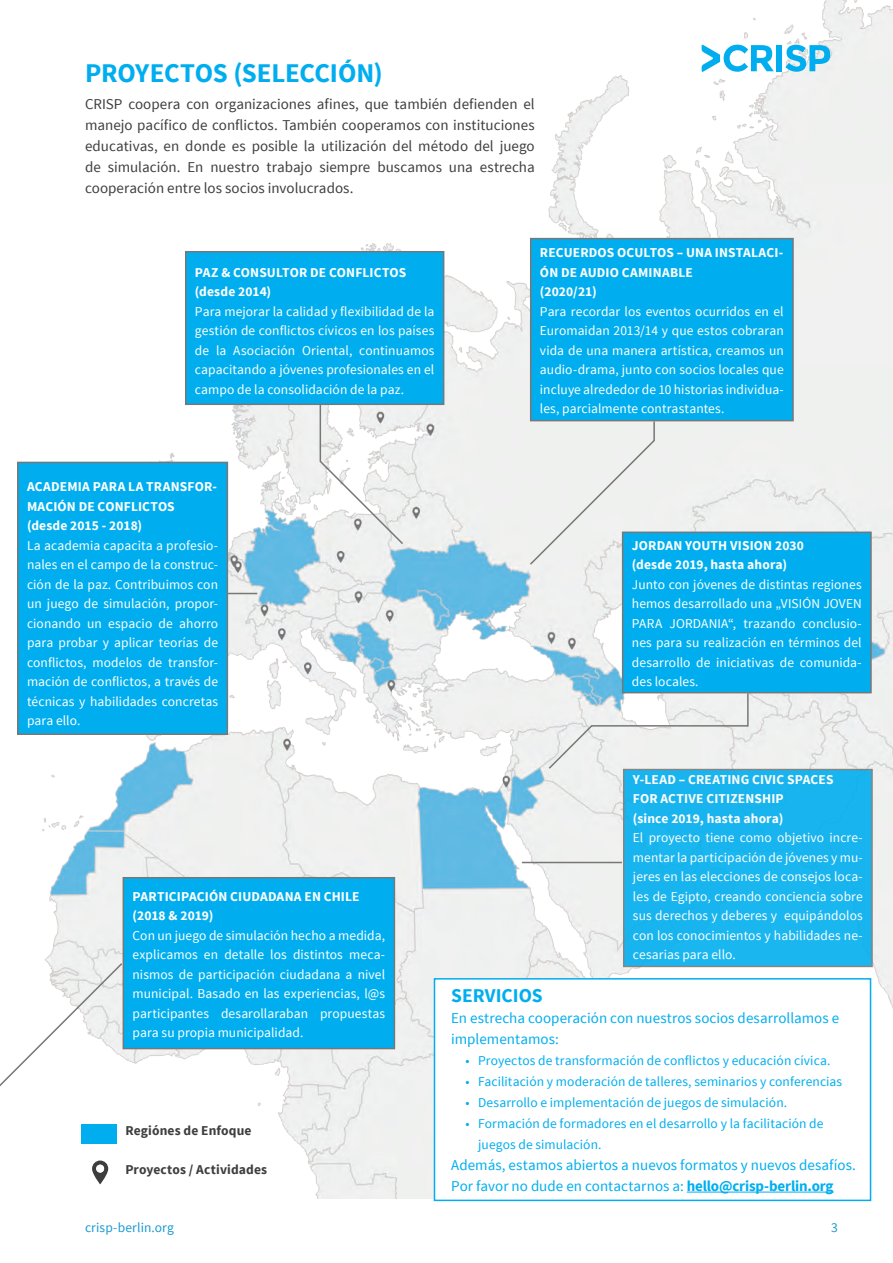
<style>
.page{position:relative;width:893px;height:1263px;background:#fff}
.page>*{position:absolute;margin:0;border:0;box-sizing:border-box;transform-origin:0 0}
.t1{font:700 27px "Source Sans Pro";letter-spacing:-.01em;color:#00aeef}
.t2{font:700 19.5px "Source Sans Pro";color:#00aeef}
.t3{font:15px/21px "Source Sans Pro";letter-spacing:.005em;color:#3e3e3f;text-align:justify}
.t4{font:15px/21px "Source Sans Pro";letter-spacing:.005em;color:#00aeef}
.t5{font:13.5px/19.5px "Source Sans Pro";letter-spacing:.005em;color:#fff;text-align:justify}
.t6{font:700 13.5px/19.5px "Source Sans Pro";letter-spacing:.01em;color:#fff}
.t7{font:13.5px/21px "Source Sans Pro";letter-spacing:.005em;color:#00aeef}
.t8{font:700 13.5px "Source Sans Pro";letter-spacing:.01em;color:#3e3e3f}
.t9{font:13.5px "Source Sans Pro";letter-spacing:.01em;color:#1a9ad0}
.s1{font-weight:700}
</style>
<div class="page">
<img style="left:29px;top:0;width:864px;height:1198px">
<div style="left:82px;top:1124px;width:35px;height:20px;background:#00aeef"></div>
<svg style="left:92px;top:1160px;width:16px;height:24px"></svg>
<div style="left:96px;top:1165px;width:8px;height:7px;background:#fff;border-radius:50%"></div>
<div style="left:624px;top:769px;width:248px;height:197px;background:#18b4ef"></div>
<div style="left:623px;top:769px;width:250px;height:198px;border:2px solid #797978"></div>
<div style="left:123px;top:878px;width:271px;height:170px;background:#00aeef"></div>
<div style="left:123px;top:877px;width:272px;height:172px;border:2px solid #777776"></div>
<div style="left:623px;top:532px;width:248px;height:161px;background:#00aeef"></div>
<div style="left:622px;top:531px;width:250px;height:162px;border:2px solid #777776"></div>
<div style="left:186px;top:252px;width:258px;height:152px;background:#00aeef"></div>
<div style="left:185px;top:251px;width:259px;height:154px;border:2px solid #777776"></div>
<div style="left:776px;top:45px;width:6px;height:26px;background:#00aeef"></div>
<svg style="left:785px;top:45px;width:45px;height:27px"></svg>
<svg style="left:702px;top:44px;width:72px;height:28px"></svg>
<div style="left:434px;top:978px;width:437px;height:223px;background:#fff;border:2px solid #00aeef"></div>
<hr style="left:687px;top:1192px;width:147px;height:1px;background:#00aeef">
<div style="left:531px;top:239px;width:262px;height:182px;background:#00aeef"></div>
<div style="left:530px;top:238px;width:264px;height:183px;border:2px solid #777776"></div>
<div style="left:18px;top:462px;width:209px;height:272px;background:#00aeef"></div>
<div style="left:17px;top:462px;width:211px;height:273px;border:2px solid #777776"></div>
<svg style="left:228px;top:593px;width:29px;height:1px"></svg>
<svg style="left:319px;top:402px;width:86px;height:144px"></svg>
<svg style="left:528px;top:420px;width:128px;height:146px"></svg>
<hr style="left:522px;top:862px;width:100px;height:1px;background:#777776">
<svg style="left:547px;top:723px;width:47px;height:47px"></svg>
<svg style="left:0;top:961px;width:124px;height:135px"></svg>
<hr style="left:592px;top:725px;width:156px;height:2px;background:#777776">
<hr style="left:747px;top:693px;width:2px;height:34px;background:#777776">
<h1 class="t1" style="left:85px;top:55px;width:299px">PROYECTOS (SELECCIÓN)</h1>
<p class="t3" style="left:85px;top:94px;width:451px">CRISP coopera con organizaciones afines, que también defienden el manejo pacífico de conflictos. También cooperamos con instituciones educativas, en donde es posible la utilización del método del juego de simulación. En nuestro trabajo siempre buscamos una estrecha cooperación entre los socios involucrados.</p>
<p class="t6" style="left:195px;top:263px;width:213px">PAZ &amp; CONSULTOR DE CONFLICTOS (desde 2014)</p>
<p class="t5" style="left:195px;top:302px;width:241px">Para mejorar la calidad y flexibilidad de la gestión de conflictos cívicos en los países de la Asociación Oriental, continuamos capacitando a jóvenes profesionales en el campo de la consolidación de la paz.</p>
<p class="t6" style="left:540px;top:243px;width:245px">RECUERDOS OCULTOS – UNA INSTALACI-<br>ÓN DE AUDIO CAMINABLE<br>(2020/21)</p>
<p class="t5" style="left:540px;top:302px;width:245px">Para recordar los eventos ocurridos en el Euromaidan 2013/14 y que estos cobraran vida de una manera artística, creamos un audio-drama, junto con socios locales que incluye alrededor de 10 historias individua&shy;les, parcialmente contrastantes.</p>
<p class="t6" style="left:27px;top:477px;width:191px">ACADEMIA PARA LA TRANSFOR-<br>MACIÓN DE CONFLICTOS (desde 2015 - 2018)</p>
<p class="t5" style="left:27px;top:536px;width:193px">La academia capacita a profesio&shy;nales en el campo de la construc&shy;ción de la paz. Contribuimos con un juego de simulación, propor&shy;cionando un espacio de ahorro para probar y aplicar teorías de conflictos, modelos de transfor&shy;mación de conflictos, a través de técnicas y habilidades concretas para ello.</p>
<p class="t6" style="left:133px;top:887px;width:228px">PARTICIPACIÓN CIUDADANA EN CHILE (2018 &amp; 2019)</p>
<p class="t5" style="left:133px;top:926px;width:254px">Con un juego de simulación hecho a medida, explicamos en detalle los distintos meca&shy;nismos de participación ciudadana a nivel municipal. Basado en las experiencias, l@s participantes desarollaraban propuestas para su propia municipalidad.</p>
<p class="t8" style="left:125px;top:1121px;width:128px">Regiónes de Enfoque</p>
<p class="t8" style="left:125px;top:1160px;width:143px">Proyectos / Actividades</p>
<p class="t6" style="left:632px;top:536px;width:174px">JORDAN YOUTH VISION 2030 (desde 2019, hasta ahora)</p>
<p class="t5" style="left:632px;top:575px;width:231px">Junto con jóvenes de distintas regiones hemos desarrollado una „VISIÓN JOVEN PARA JORDANIA“, trazando conclusio&shy;nes para su realización en términos del desarrollo de iniciativas de comunida&shy;des locales.</p>
<p class="t6" style="left:633px;top:770px;width:202px">Y-LEAD – CREATING CIVIC SPACES<br>FOR ACTIVE CITIZENSHIP<br>(since 2019, hasta ahora)</p>
<p class="t5" style="left:633px;top:828px;width:231px">El proyecto tiene como objetivo incre&shy;mentar la participación de jóvenes y mu&shy;jeres en las elecciones de consejos loca&shy;les de Egipto, creando conciencia sobre sus derechos y deberes y equipándolos con los conocimientos y habilidades ne&shy;cesarias para ello.</p>
<h2 class="t2" style="left:451px;top:983px;width:93px">SERVICIOS</h2>
<p class="t4" style="left:451px;top:1008px;width:389px">En estrecha cooperación con nuestros socios desarrollamos e implementamos:</p>
<p class="t7" style="left:465px;top:1050px;width:366px">• Proyectos de transformación de conflictos y educación cívica.</p>
<p class="t7" style="left:465px;top:1071px;width:378px">• Facilitación y moderación de talleres, seminarios y conferencias</p>
<p class="t7" style="left:465px;top:1092px;width:323px">• Desarrollo e implementación de juegos de simulación.</p>
<p class="t7" style="left:478px;top:1113px;width:347px;text-indent:-13px">• Formación de formadores en el desarrollo y la facilitación de juegos de simulación.</p>
<p class="t4" style="left:451px;top:1155px;width:406px">Además, estamos abiertos a nuevos formatos y nuevos desafíos.<br>Por favor no dude en contactarnos a: <span class="s1">hello@crisp-berlin.org</span></p>
<p class="t9" style="left:85px;top:1219px;width:90px">crisp-berlin.org</p>
<p class="t9" style="left:831px;top:1219px;width:8px">3</p>
</div>
